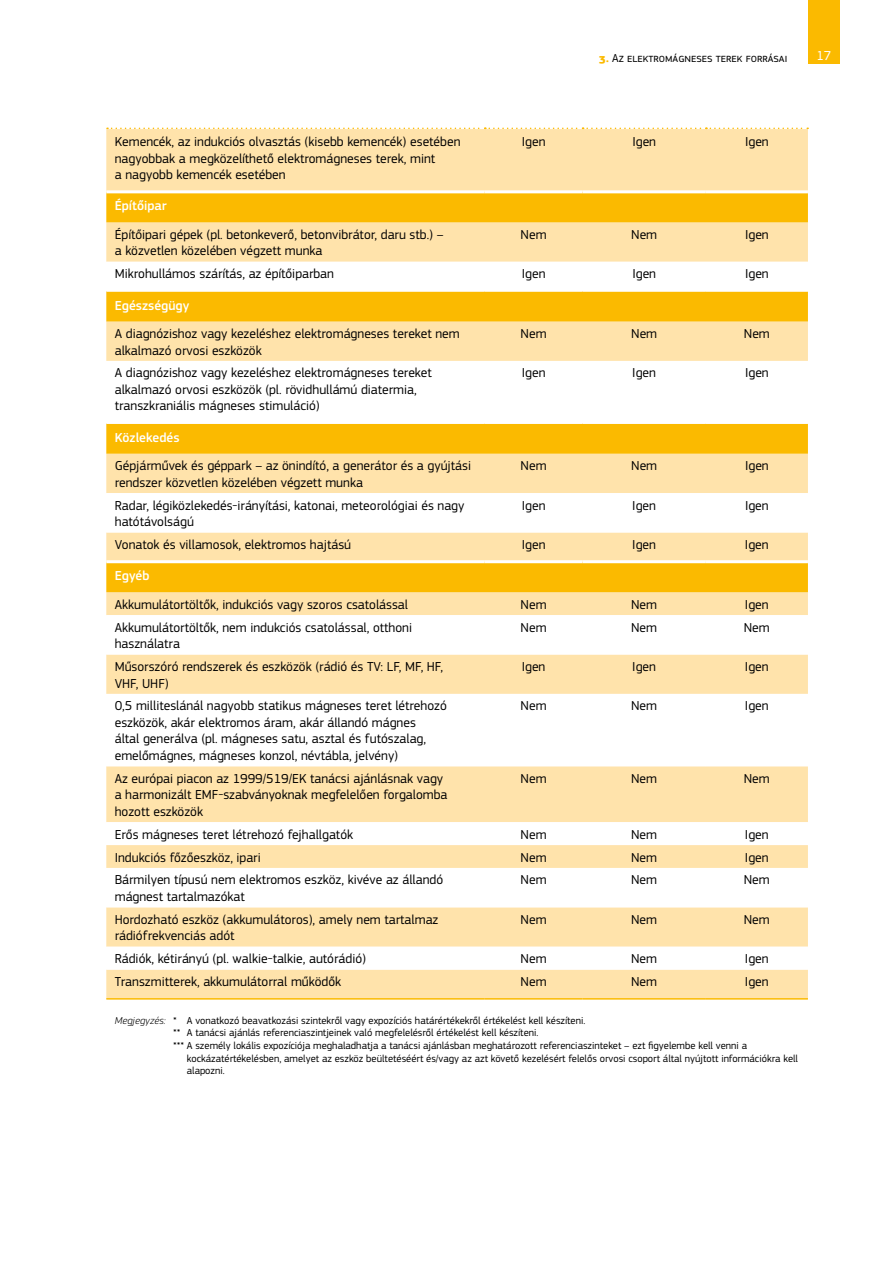
<style>
.page{position:relative;width:893px;height:1263px;background:#fff}
.page>*{position:absolute;margin:0;border:0;box-sizing:border-box;transform-origin:0 0}
.t1{font:13.5px/16.5px "EC Square Sans Pro";color:#000}
.t2{font:500 13.5px "EC Square Sans Pro";color:#fff}
.t3{font:13.5px "EC Square Sans Pro";color:#fff}
.t4{font:12px "EC Square Sans Pro";color:#000}
.t5{font:10.5px "EC Square Sans Pro";color:#000}
.s1{font-weight:700;color:#fbba00}
.s2{font-weight:300;font-style:italic}
</style>
<div class="page">
<div style="left:808px;top:0;width:32px;height:64px;background:#fbba00"></div>
<div style="left:106px;top:128px;width:702px;height:870px;background:#ffe3ab"></div>
<svg style="left:106px;top:193px;width:702px;height:69px;background:#fdd264"></svg>
<svg style="left:106px;top:262px;width:702px;height:707px"></svg>
<hr style="left:106px;top:998px;width:379px;height:1px;background:#fbba00">
<hr style="left:485px;top:998px;width:98px;height:1px;background:#fbba00">
<hr style="left:583px;top:998px;width:123px;height:1px;background:#fbba00">
<hr style="left:706px;top:998px;width:102px;height:1px;background:#fbba00">
<hr style="left:106px;top:560px;width:379px;height:3px;background:#fff">
<hr style="left:485px;top:560px;width:98px;height:3px;background:#fff">
<hr style="left:583px;top:560px;width:123px;height:3px;background:#fff">
<hr style="left:706px;top:560px;width:102px;height:3px;background:#fff">
<hr style="left:106px;top:190px;width:379px;height:3px;background:#fff">
<hr style="left:485px;top:190px;width:98px;height:3px;background:#fff">
<hr style="left:583px;top:190px;width:123px;height:3px;background:#fff">
<hr style="left:706px;top:190px;width:102px;height:3px;background:#fff">
<hr style="left:106px;top:290px;width:379px;height:2px;background:#fff">
<hr style="left:485px;top:290px;width:98px;height:2px;background:#fff">
<hr style="left:583px;top:290px;width:123px;height:2px;background:#fff">
<hr style="left:706px;top:290px;width:102px;height:2px;background:#fff">
<hr style="left:106px;top:422px;width:379px;height:2px;background:#fff">
<hr style="left:485px;top:422px;width:98px;height:2px;background:#fff">
<hr style="left:583px;top:422px;width:123px;height:2px;background:#fff">
<hr style="left:706px;top:422px;width:102px;height:2px;background:#fff">
<svg style="left:107px;top:128px;width:701px;height:1px"></svg>
<p class="t4" style="left:599px;top:51px;width:190px"><span class="s1">3.</span> Az elektromágneses terek forrásai</p>
<p class="t3" style="left:816px;top:47px;width:17px">17</p>
<p class="t1" style="left:115px;top:133px;width:347px">Kemencék, az indukciós olvasztás (kisebb kemencék) esetében nagyobbak a megközelíthető elektromágneses terek, mint<br>a nagyobb kemencék esetében</p>
<p class="t1" style="left:522px;top:133px;width:25px">Igen</p>
<p class="t1" style="left:632px;top:133px;width:25px">Igen</p>
<p class="t1" style="left:745px;top:133px;width:25px">Igen</p>
<p class="t2" style="left:115px;top:198px;width:53px">Építőipar</p>
<p class="t1" style="left:115px;top:226px;width:330px">Építőipari gépek (pl. betonkeverő, betonvibrátor, daru stb.) – a közvetlen közelében végzett munka</p>
<p class="t1" style="left:521px;top:226px;width:28px">Nem</p>
<p class="t1" style="left:631px;top:226px;width:28px">Nem</p>
<p class="t1" style="left:745px;top:226px;width:25px">Igen</p>
<p class="t1" style="left:115px;top:266px;width:221px">Mikrohullámos szárítás, az építőiparban</p>
<p class="t1" style="left:522px;top:266px;width:25px">Igen</p>
<p class="t1" style="left:632px;top:266px;width:25px">Igen</p>
<p class="t1" style="left:745px;top:266px;width:25px">Igen</p>
<p class="t2" style="left:115px;top:297px;width:76px">Egészségügy</p>
<p class="t1" style="left:115px;top:325px;width:347px">A diagnózishoz vagy kezeléshez elektromágneses tereket nem alkalmazó orvosi eszközök</p>
<p class="t1" style="left:521px;top:325px;width:28px">Nem</p>
<p class="t1" style="left:631px;top:325px;width:28px">Nem</p>
<p class="t1" style="left:744px;top:325px;width:28px">Nem</p>
<p class="t1" style="left:115px;top:365px;width:319px">A diagnózishoz vagy kezeléshez elektromágneses tereket alkalmazó orvosi eszközök (pl. rövidhullámú diatermia, transzkraniális mágneses stimuláció)</p>
<p class="t1" style="left:522px;top:365px;width:25px">Igen</p>
<p class="t1" style="left:632px;top:365px;width:25px">Igen</p>
<p class="t1" style="left:745px;top:365px;width:25px">Igen</p>
<p class="t2" style="left:115px;top:429px;width:66px">Közlekedés</p>
<p class="t1" style="left:115px;top:458px;width:358px">Gépjárművek és géppark – az önindító, a generátor és a gyújtási rendszer közvetlen közelében végzett munka</p>
<p class="t1" style="left:521px;top:458px;width:28px">Nem</p>
<p class="t1" style="left:631px;top:458px;width:28px">Nem</p>
<p class="t1" style="left:745px;top:458px;width:25px">Igen</p>
<p class="t1" style="left:115px;top:497px;width:351px">Radar, légiközlekedés-irányítási, katonai, meteorológiai és nagy hatótávolságú</p>
<p class="t1" style="left:522px;top:497px;width:25px">Igen</p>
<p class="t1" style="left:632px;top:497px;width:25px">Igen</p>
<p class="t1" style="left:745px;top:497px;width:25px">Igen</p>
<p class="t1" style="left:115px;top:536px;width:238px">Vonatok és villamosok, elektromos hajtású</p>
<p class="t1" style="left:522px;top:536px;width:25px">Igen</p>
<p class="t1" style="left:632px;top:536px;width:25px">Igen</p>
<p class="t1" style="left:745px;top:536px;width:25px">Igen</p>
<p class="t2" style="left:115px;top:568px;width:36px">Egyéb</p>
<p class="t1" style="left:115px;top:596px;width:295px">Akkumulátortöltők, indukciós vagy szoros csatolással</p>
<p class="t1" style="left:521px;top:596px;width:28px">Nem</p>
<p class="t1" style="left:631px;top:596px;width:28px">Nem</p>
<p class="t1" style="left:745px;top:596px;width:25px">Igen</p>
<p class="t1" style="left:115px;top:619px;width:299px">Akkumulátortöltők, nem indukciós csatolással, otthoni használatra</p>
<p class="t1" style="left:521px;top:619px;width:28px">Nem</p>
<p class="t1" style="left:631px;top:619px;width:28px">Nem</p>
<p class="t1" style="left:744px;top:619px;width:28px">Nem</p>
<p class="t1" style="left:115px;top:658px;width:330px">Műsorszóró rendszerek és eszközök (rádió és TV: LF, MF, HF,<br>VHF, UHF)</p>
<p class="t1" style="left:522px;top:658px;width:25px">Igen</p>
<p class="t1" style="left:632px;top:658px;width:25px">Igen</p>
<p class="t1" style="left:745px;top:658px;width:25px">Igen</p>
<p class="t1" style="left:115px;top:698px;width:334px">0,5 milliteslánál nagyobb statikus mágneses teret létrehozó eszközök, akár elektromos áram, akár állandó mágnes<br>által generálva (pl. mágneses satu, asztal és futószalag, emelőmágnes, mágneses konzol, névtábla, jelvény)</p>
<p class="t1" style="left:521px;top:698px;width:28px">Nem</p>
<p class="t1" style="left:631px;top:698px;width:28px">Nem</p>
<p class="t1" style="left:745px;top:698px;width:25px">Igen</p>
<p class="t1" style="left:115px;top:770px;width:334px">Az európai piacon az 1999/519/EK tanácsi ajánlásnak vagy a harmonizált EMF-szabványoknak megfelelően forgalomba hozott eszközök</p>
<p class="t1" style="left:521px;top:770px;width:28px">Nem</p>
<p class="t1" style="left:631px;top:770px;width:28px">Nem</p>
<p class="t1" style="left:744px;top:770px;width:28px">Nem</p>
<p class="t1" style="left:115px;top:826px;width:240px">Erős mágneses teret létrehozó fejhallgatók</p>
<p class="t1" style="left:521px;top:826px;width:28px">Nem</p>
<p class="t1" style="left:631px;top:826px;width:28px">Nem</p>
<p class="t1" style="left:745px;top:826px;width:25px">Igen</p>
<p class="t1" style="left:115px;top:849px;width:148px">Indukciós főzőeszköz, ipari</p>
<p class="t1" style="left:521px;top:849px;width:28px">Nem</p>
<p class="t1" style="left:631px;top:849px;width:28px">Nem</p>
<p class="t1" style="left:745px;top:849px;width:25px">Igen</p>
<p class="t1" style="left:115px;top:872px;width:330px">Bármilyen típusú nem elektromos eszköz, kivéve az állandó mágnest tartalmazókat</p>
<p class="t1" style="left:521px;top:872px;width:28px">Nem</p>
<p class="t1" style="left:631px;top:872px;width:28px">Nem</p>
<p class="t1" style="left:744px;top:872px;width:28px">Nem</p>
<p class="t1" style="left:115px;top:911px;width:325px">Hordozható eszköz (akkumulátoros), amely nem tartalmaz rádiófrekvenciás adót</p>
<p class="t1" style="left:521px;top:911px;width:28px">Nem</p>
<p class="t1" style="left:631px;top:911px;width:28px">Nem</p>
<p class="t1" style="left:744px;top:911px;width:28px">Nem</p>
<p class="t1" style="left:115px;top:950px;width:253px">Rádiók, kétirányú (pl. walkie-talkie, autórádió)</p>
<p class="t1" style="left:521px;top:950px;width:28px">Nem</p>
<p class="t1" style="left:631px;top:950px;width:28px">Nem</p>
<p class="t1" style="left:745px;top:950px;width:25px">Igen</p>
<p class="t1" style="left:115px;top:973px;width:228px">Transzmitterek, akkumulátorral működők</p>
<p class="t1" style="left:521px;top:973px;width:28px">Nem</p>
<p class="t1" style="left:631px;top:973px;width:28px">Nem</p>
<p class="t1" style="left:745px;top:973px;width:25px">Igen</p>
<p class="t5" style="left:115px;top:1014px;width:472px"><span class="s2">Megjegyzés:</span> * A vonatkozó beavatkozási szintekről vagy expozíciós határértékekről értékelést kell készíteni.</p>
<p class="t5" style="left:173px;top:1027px;width:367px">** A tanácsi ajánlás referenciaszintjeinek való megfelelésről értékelést kell készíteni.</p>
<p class="t5" style="left:173px;top:1039px;width:575px">*** A személy lokális expozíciója meghaladhatja a tanácsi ajánlásban meghatározott referenciaszinteket – ezt figyelembe kell venni a</p>
<p class="t5" style="left:187px;top:1052px;width:613px">kockázatértékelésben, amelyet az eszköz beültetéséért és/vagy az azt követő kezelésért felelős orvosi csoport által nyújtott információkra kell</p>
<p class="t5" style="left:187px;top:1064px;width:39px">alapozni.</p>
</div>
